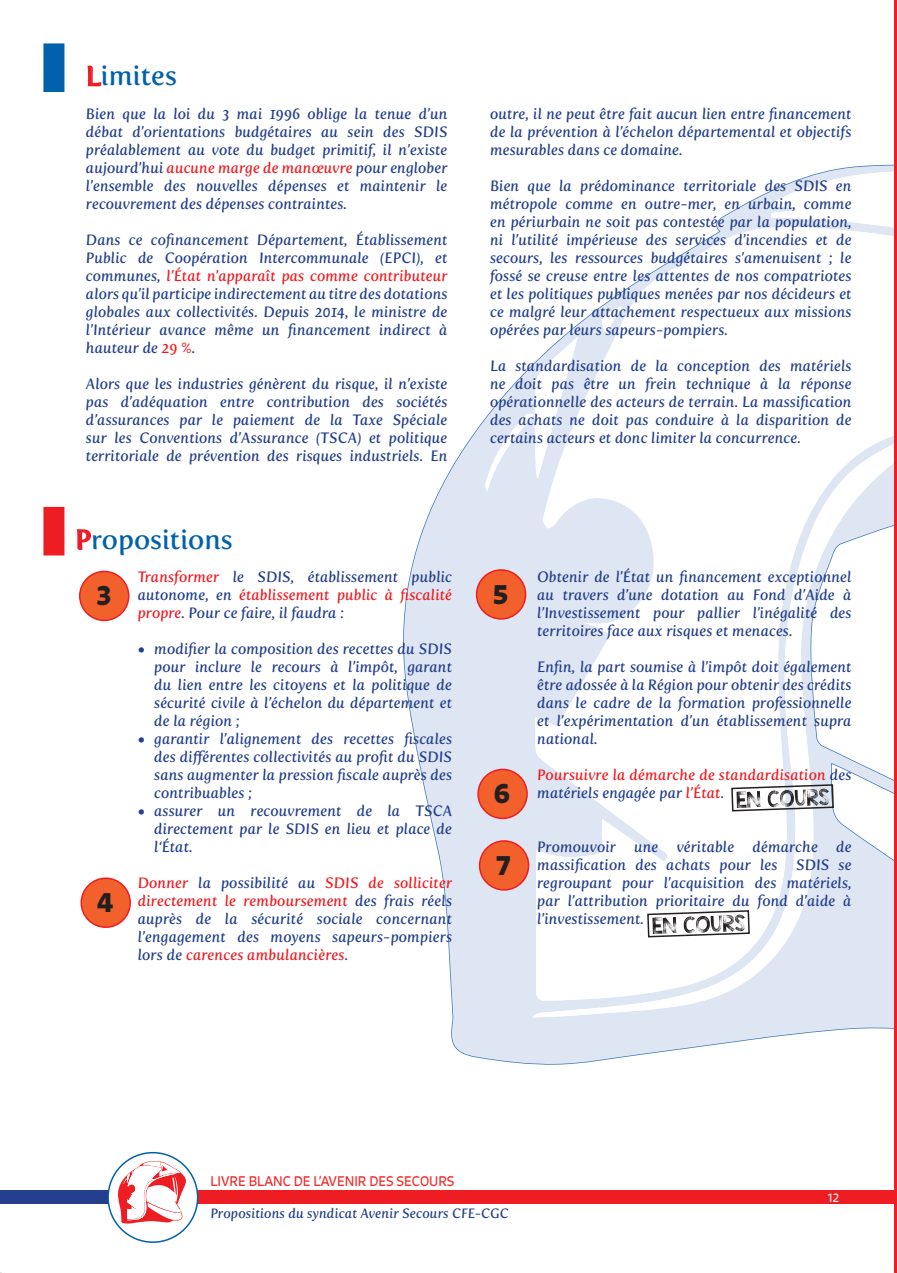
<style>
.page{position:relative;width:897px;height:1273px;background:#fff}
.page>*{position:absolute;margin:0;border:0;box-sizing:border-box;transform-origin:0 0}
.t1{font:27px "Fertigo Pro";color:#0161aa}
.t2{font:700 27px "Signo";color:#231f20}
.t3{font:italic 15px/18px "Fertigo Pro";color:#24408a;text-align:justify}
.t4{font:italic 15px/18px "Fertigo Pro";letter-spacing:.005em;color:#ee1d23}
.t5{font:italic 13.5px "Fertigo Pro";color:#24408a}
.t6{font:13.5px "Signo";color:#ee2d2d}
.t7{font:12px "Signo";color:#fff}
.s1{color:#ee1d23}
.s2{color:#ee1b2c}
.s3{color:#24408a}
</style>
<div class="page">
<svg style="left:403px;top:191px;width:491px;height:873px;fill:#dfe6f3"></svg>
<svg style="left:532px;top:226px;width:362px;height:791px"></svg>
<svg style="left:771px;top:164px;width:123px;height:88px"></svg>
<svg style="left:485px;top:336px;width:93px;height:155px"></svg>
<svg style="left:598px;top:306px;width:24px;height:27px"></svg>
<div style="left:0;top:1191px;width:118px;height:13px;background:#253f8e"></div>
<div style="left:190px;top:1191px;width:704px;height:13px;background:#ee1d23"></div>
<div style="left:108px;top:1153px;width:90px;height:89px;background:#fff;border-radius:50%"></div>
<div style="left:107px;top:1152px;width:91px;height:91px;border:2px solid #0161aa;border-radius:50%"></div>
<svg style="left:117px;top:1161px;width:69px;height:63px"></svg>
<svg style="left:87px;top:65px;width:15px;height:22px"></svg>
<svg style="left:76px;top:529px;width:16px;height:21px"></svg>
<div style="left:81px;top:878px;width:49px;height:49px;background:#f2602b;border-radius:50%"></div>
<div style="left:80px;top:877px;width:51px;height:51px;border:2px solid #ee1d23;border-radius:50%"></div>
<div style="left:80px;top:571px;width:49px;height:49px;background:#f2602b;border-radius:50%"></div>
<div style="left:79px;top:571px;width:50px;height:50px;border:2px solid #ee1d23;border-radius:50%"></div>
<div style="left:43px;top:43px;width:21px;height:49px;background:#0161aa"></div>
<div style="left:43px;top:507px;width:21px;height:48px;background:#ee1d23"></div>
<div style="left:476px;top:570px;width:49px;height:49px;background:#f2602b;border-radius:50%"></div>
<div style="left:476px;top:569px;width:50px;height:51px;border:2px solid #ee1d23;border-radius:50%"></div>
<div style="left:479px;top:841px;width:49px;height:49px;background:#f2602b;border-radius:50%"></div>
<div style="left:479px;top:840px;width:50px;height:51px;border:2px solid #ee1d23;border-radius:50%"></div>
<div style="left:478px;top:769px;width:49px;height:49px;background:#f2602b;border-radius:50%"></div>
<div style="left:477px;top:769px;width:51px;height:50px;border:2px solid #ee1d23;border-radius:50%"></div>
<hr style="left:894px;top:0;width:3px;height:1273px;background:#ee1d23">
<svg style="left:730px;top:783px;width:104px;height:29px"></svg>
<svg style="left:646px;top:909px;width:104px;height:29px"></svg>
<h1 class="t1" style="left:86px;top:60px;width:92px"><span class="s1">L</span>imites</h1>
<p class="t3" style="left:86px;top:105px;width:363px">Bien que la loi du 3 mai 1996 oblige la tenue d’un débat d’orientations budgétaires au sein des SDIS préalablement au vote du budget primitif, il n’existe aujourd’hui <span class="s1">aucune marge de manœuvre</span> pour englober l’ensemble des nouvelles dépenses et maintenir le recouvrement des dépenses contraintes.</p>
<p class="t3" style="left:86px;top:231px;width:363px">Dans ce cofinancement Département, Établissement Public de Coopération Intercommunale (EPCI), et communes, <span class="s1">l’État n’apparaît pas comme contributeur </span>alors qu’il participe indirectement au titre des dotations globales aux collectivités. Depuis 2014, le ministre de l’Intérieur avance même un financement indirect à hauteur de <span class="s1">29 %</span>.</p>
<p class="t3" style="left:86px;top:375px;width:363px">Alors que les industries génèrent du risque, il n’existe pas d’adéquation entre contribution des sociétés d’assurances par le paiement de la Taxe Spéciale sur les Conventions d’Assurance (TSCA) et politique territoriale de prévention des risques industriels. En</p>
<h1 class="t1" style="left:75px;top:524px;width:159px"><span class="s2">P</span>ropositions</h1>
<p class="t3" style="left:490px;top:105px;width:363px">outre, il ne peut être fait aucun lien entre financement de la prévention à l’échelon départemental et objectifs mesurables dans ce domaine.</p>
<p class="t3" style="left:490px;top:177px;width:363px">Bien que la prédominance territoriale des SDIS en métropole comme en outre-mer, en urbain, comme en périurbain ne soit pas contestée par la population, ni l’utilité impérieuse des services d’incendies et de secours, les ressources budgétaires s’amenuisent ; le fossé se creuse entre les attentes de nos compatriotes et les politiques publiques menées par nos décideurs et ce malgré leur attachement respectueux aux missions opérées par leurs sapeurs-pompiers.</p>
<p class="t3" style="left:490px;top:357px;width:363px">La standardisation de la conception des matériels ne doit pas être un frein technique à la réponse opérationnelle des acteurs de terrain. La massification des achats ne doit pas conduire à la disparition de certains acteurs et donc limiter la concurrence.</p>
<p class="t3" style="left:138px;top:568px;width:316px"><span class="s1">Transformer</span> le SDIS, établissement public autonome, en <span class="s1">établissement public à fiscalité propre</span>. Pour ce faire, il faudra :</p>
<p class="t3" style="left:154px;top:640px;width:299px;text-indent:-17px">• modifier la composition des recettes du SDIS pour inclure le recours à l’impôt, garant du lien entre les citoyens et la politique de sécurité civile à l’échelon du département et de la région ;</p>
<p class="t3" style="left:154px;top:730px;width:299px;text-indent:-17px">• garantir l’alignement des recettes fiscales des différentes collectivités au profit du SDIS sans augmenter la pression fiscale auprès des contribuables ;</p>
<p class="t3" style="left:154px;top:802px;width:299px;text-indent:-17px">• assurer un recouvrement de la TSCA directement par le SDIS en lieu et place de l‘État.</p>
<p class="t3" style="left:138px;top:874px;width:316px"><span class="s1">Donner</span> la possibilité au <span class="s1">SDIS de solliciter directement le remboursement</span> des frais réels auprès de la sécurité sociale concernant l’engagement des moyens sapeurs-pompiers lors de <span class="s1">carences ambulancières</span>.</p>
<h1 class="t2" style="left:96px;top:578px;width:16px">3</h1>
<h1 class="t2" style="left:493px;top:577px;width:17px">5</h1>
<h1 class="t2" style="left:494px;top:776px;width:18px">6</h1>
<h1 class="t2" style="left:495px;top:848px;width:18px">7</h1>
<h1 class="t2" style="left:97px;top:885px;width:18px">4</h1>
<p class="t3" style="left:537px;top:568px;width:316px">Obtenir de l’État un financement exceptionnel au travers d’une dotation au Fond d’Aide à l’Investissement pour pallier l’inégalité des territoires face aux risques et menaces.</p>
<p class="t3" style="left:537px;top:658px;width:316px">Enfin, la part soumise à l’impôt doit également être adossée à la Région pour obtenir des crédits dans le cadre de la formation professionnelle et l’expérimentation d’un établissement supra national.</p>
<p class="t4" style="left:537px;top:766px;width:316px">Poursuivre la démarche de standardisation <span class="s3">des matériels engagée par</span> l’État<span class="s3">.</span></p>
<p class="t3" style="left:537px;top:838px;width:316px">Promouvoir une véritable démarche de massification des achats pour les SDIS se regroupant pour l’acquisition des matériels, par l’attribution prioritaire du fond d’aide à l’investissement.</p>
<p class="t6" style="left:210px;top:1172px;width:246px">LIVRE BLANC DE L’AVENIR DES SECOURS</p>
<p class="t5" style="left:210px;top:1206px;width:300px">Propositions du syndicat Avenir Secours CFE-CGC</p>
<p class="t7" style="left:828px;top:1190px;width:13px">12</p>
</div>
